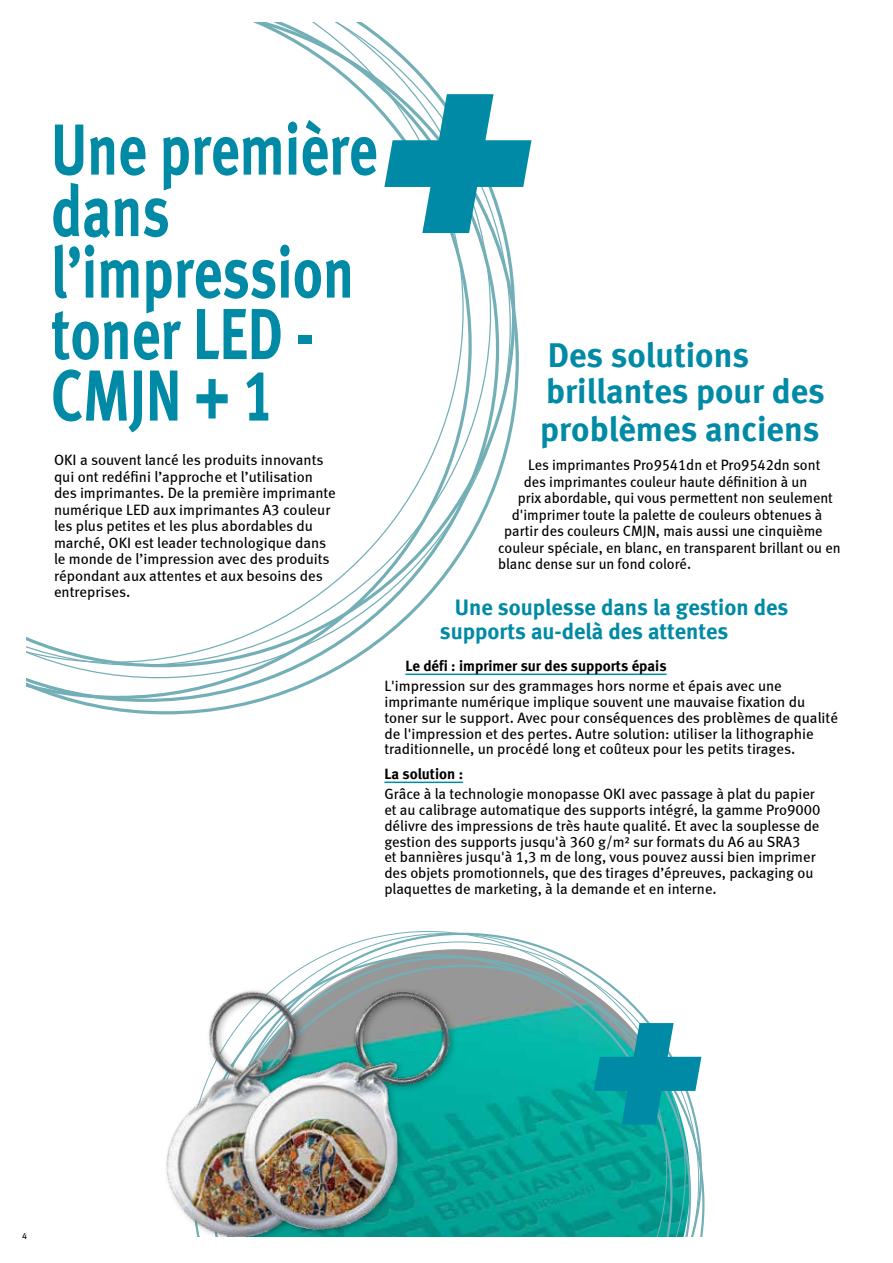
<style>
.page{position:relative;width:893px;height:1263px;background:#fff}
.page>*{position:absolute;margin:0;border:0;box-sizing:border-box;transform-origin:0 0}
.t1{font:72px/61.5px "Meta Bold LF";color:#008aa5;scale:.79 1}
.t2{font:34.5px/36.8px "Meta Bold LF";color:#008aa5}
.t3{font:22.5px/24px "Meta Bold LF";color:#008aa5}
.t4{font:15px/15.8px "Meta Book LF";color:#000}
.t5{font:15px "Meta Bold LF";color:#000}
.t6{font:9px "Meta Book LF";color:#000}
</style>
<div class="page">
<svg style="left:26px;top:303px;width:493px;height:411px"></svg>
<svg style="left:26px;top:22px;width:485px;height:656px"></svg>
<svg style="left:384px;top:94px;width:147px;height:139px"></svg>
<hr style="left:405px;top:673px;width:262px;height:2px;background:#008aa5">
<hr style="left:384px;top:781px;width:79px;height:2px;background:#008aa5">
<div style="left:0;top:0;width:88px;height:58px;background:#fff"></div>
<svg style="left:667px;top:1056px;width:35px;height:181px"></svg>
<svg style="left:297px;top:931px;width:370px;height:306px"></svg>
<svg style="left:594px;top:1023px;width:107px;height:101px;background:#34a8b3"></svg>
<img style="left:166px;top:970px;width:222px;height:267px">
<div style="left:239px;top:987px;width:219px;height:251px;background:#000;opacity:.3"></div>
<img style="left:241px;top:992px;width:208px;height:243px">
<div style="left:98px;top:1237px;width:795px;height:26px;background:#fff"></div>
<h1 class="t1" style="left:51px;top:118px;width:415px">Une première dans l’impression toner LED -<br>CMJN + 1</h1>
<p class="t4" style="left:54px;top:452px;width:283px;line-height:16.5px">OKI a souvent lancé les produits innovants qui ont redéfini l’approche et l’utilisation des imprimantes. De la première imprimante numérique LED aux imprimantes A3 couleur les plus petites et les plus abordables du marché, OKI est leader technologique dans le monde de l’impression avec des produits répondant aux attentes et aux besoins des entreprises.</p>
<h2 class="t2" style="left:540px;top:337px;width:286px">Des solutions brillantes pour des problèmes anciens</h2>
<p class="t4" style="left:528px;top:457px;width:294px">Les imprimantes Pro9541dn et Pro9542dn sont</p>
<p class="t4" style="left:524px;top:473px;width:285px">des imprimantes couleur haute définition à un</p>
<p class="t4" style="left:518px;top:490px;width:317px">prix abordable, qui vous permettent non seulement</p>
<p class="t4" style="left:512px;top:506px;width:312px">d'imprimer toute la palette de couleurs obtenues à</p>
<p class="t4" style="left:504px;top:523px;width:320px">partir des couleurs CMJN, mais aussi une cinquième</p>
<p class="t4" style="left:498px;top:539px;width:344px">couleur spéciale, en blanc, en transparent brillant ou en</p>
<p class="t4" style="left:498px;top:556px;width:194px">blanc dense sur un fond coloré.</p>
<h3 class="t3" style="left:440px;top:595px;width:350px;text-indent:15px">Une souplesse dans la gestion des supports au-delà des attentes</h3>
<p class="t5" style="left:405px;top:657px;width:263px">Le défi : imprimer sur des supports épais</p>
<p class="t4" style="left:384px;top:678px;width:455px">L'impression sur des grammages hors norme et épais avec une imprimante numérique implique souvent une mauvaise fixation du toner sur le support. Avec pour conséquences des problèmes de qualité de l'impression et des pertes. Autre solution: utiliser la lithographie traditionnelle, un procédé long et coûteux pour les petits tirages.</p>
<p class="t5" style="left:384px;top:765px;width:80px">La solution :</p>
<p class="t4" style="left:384px;top:786px;width:437px">Grâce à la technologie monopasse OKI avec passage à plat du papier et au calibrage automatique des supports intégré, la gamme Pro9000 délivre des impressions de très haute qualité. Et avec la souplesse de gestion des supports jusqu'à 360 g/m² sur formats du A6 au SRA3<br>et bannières jusqu'à 1,3 m de long, vous pouvez aussi bien imprimer des objets promotionnels, que des tirages d’épreuves, packaging ou plaquettes de marketing, à la demande et en interne.</p>
<p class="t6" style="left:22px;top:1230px;width:7px">4</p>
</div>
